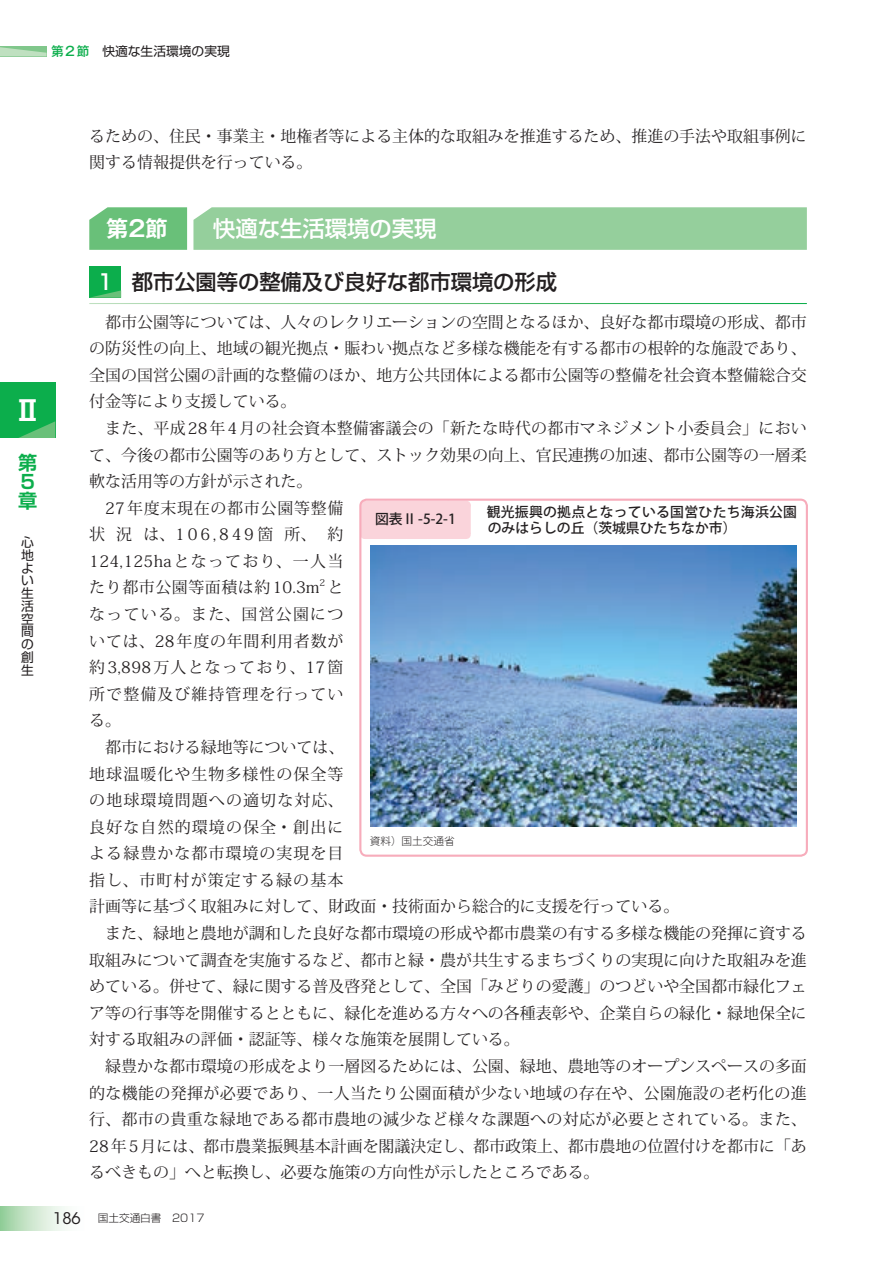
<style>
.page{position:relative;width:893px;height:1263px;background:#fff}
.page>*{position:absolute;margin:0;border:0;box-sizing:border-box;transform-origin:0 0}
.t1{font:700 27.6px "Shin Go Pro De";color:#fff}
.t2{font:500 22.35px "Shin Go Pro";color:#fff}
.t3{font:700 22.35px "Gothic MB101 Pro De";color:#fff}
.t4{font:500 21.3px "Shin Go Pro";color:#231f20}
.t5{font:700 19.2px/19.2px "Shin Go Pro De";color:#0cae4c}
.t6{font:15.9px/26.5px "Koz Min Pro";color:#231f20;text-align:justify}
.t7{font:15.9px "Koz Min Pro";letter-spacing:.025em;color:#231f20}
.t8{font:15.9px "Koz Min Pro";letter-spacing:.07em;color:#231f20}
.t9{font:15.9px "Koz Min Pro";letter-spacing:.02em;color:#231f20}
.t10{font:15.9px "Koz Min Pro";letter-spacing:.065em;color:#231f20}
.t11{font:15.9px "Koz Min Pro";letter-spacing:.08em;color:#231f20}
.t12{font:15.9px "Koz Min Pro";letter-spacing:.035em;color:#231f20}
.t13{font:15.9px "Koz Min Pro";letter-spacing:.045em;color:#231f20}
.t14{font:500 13.8px/15.9px "Koz Go Pro";letter-spacing:.02em;color:#231f20}
.t15{font:12.75px/12.8px "Shin Go Pro";color:#231f20;text-align:justify}
.t16{font:300 10.65px "Shin Go Pro";color:#231f20}
.t17{font:300 10.65px "Koz Go Pro";color:#231f20}
.t18{font:9.3px "Koz Min Pro";color:#231f20}
.s1{font-family:"Gothic MB101 Pro";font-weight:500;color:#0cae4c}
.s2{color:#fff}
.s3{font-family:"ITC Avant Garde Std";font-weight:400;font-size:15.9px}
</style>
<div class="page">
<div style="left:193px;top:207px;width:614px;height:43px;background:#95cf9c"></div>
<svg style="left:89px;top:207px;width:98px;height:43px;background:#6fc27e"></svg>
<div style="left:89px;top:266px;width:32px;height:32px;background:#0cae4c"></div>
<svg style="left:90px;top:290px;width:31px;height:8px"></svg>
<svg style="left:364px;top:502px;width:102px;height:2px"></svg>
<div style="left:360px;top:504px;width:111px;height:30px;background:#fad4db"></div>
<svg style="left:364px;top:534px;width:102px;height:5px"></svg>
<img style="left:371px;top:545px;width:425px;height:282px">
<div style="left:359px;top:499px;width:449px;height:358px;border:2px solid #f7acbb;border-radius:6px"></div>
<svg style="left:0;top:46px;width:47px;height:10px"></svg>
<svg style="left:0;top:1206px;width:65px;height:24px;background:#cae6cc"></svg>
<div style="left:0;top:383px;width:55px;height:55px;background:#0cae4c"></div>
<svg style="left:19px;top:421px;width:36px;height:17px"></svg>
<p class="t15" style="left:51px;top:43px;width:180px"><span class="s1">第2節　</span>快適な生活環境の実現</p>
<p class="t6" style="left:89px;top:122px;width:719px">るための、住民・事業主・地権者等による主体的な取組みを推進するため、推進の手法や取組事例に関する情報提供を行っている。</p>
<h1 class="t1" style="left:14px;top:388px;width:29px">Ⅱ</h1>
<p class="t5" style="left:18px;top:451px;width:20px">第第第</p>
<p class="t15" style="left:21px;top:534px;width:14px">心地よい生活空間の創生</p>
<h2 class="t3" style="left:106px;top:210px;width:63px">第2節</h2>
<h2 class="t2" style="left:213px;top:210px;width:225px">快適な生活環境の実現</h2>
<h3 class="t4" style="left:97px;top:264px;width:461px"><span class="s2">1</span> 都市公園等の整備及び良好な都市環境の形成</h3>
<p class="t6" style="left:89px;top:308px;width:719px;text-indent:16px">都市公園等については、人々のレクリエーションの空間となるほか、良好な都市環境の形成、都市の防災性の向上、地域の観光拠点・賑わい拠点など多様な機能を有する都市の根幹的な施設であり、全国の国営公園の計画的な整備のほか、地方公共団体による都市公園等の整備を社会資本整備総合交付金等により支援している。</p>
<p class="t9" style="left:105px;top:417px;width:703px">また、平成28年4月の社会資本整備審議会の「新たな時代の都市マネジメント小委員会」におい</p>
<p class="t6" style="left:89px;top:441px;width:719px">て、今後の都市公園等のあり方として、ストック効果の向上、官民連携の加速、都市公園等の一層柔</p>
<p class="t6" style="left:89px;top:467px;width:225px">軟な活用等の方針が示された。</p>
<p class="t13" style="left:105px;top:497px;width:240px">27年度末現在の都市公園等整備</p>
<p class="t6" style="left:89px;top:521px;width:256px">状 況 は、106,849箇 所、 約</p>
<p class="t11" style="left:89px;top:550px;width:256px">124,125haとなっており、一人当</p>
<p class="t12" style="left:89px;top:576px;width:232px">たり都市公園等面積は約10.3m</p>
<p class="t18" style="left:320px;top:576px;width:7px">2</p>
<p class="t14" style="left:375px;top:511px;width:82px">図表Ⅱ -5-2-1</p>
<p class="t14" style="left:487px;top:505px;width:312px">観光振興の拠点となっている国営ひたち海浜公園のみはらしの丘（茨城県ひたちなか市）</p>
<p class="t6" style="left:89px;top:574px;width:256px;text-indent:238px">となっている。また、国営公園については、28年度の年間利用者数が約3,898万人となっており、17箇所で整備及び維持管理を行っている。</p>
<p class="t6" style="left:105px;top:733px;width:241px">都市における緑地等については、</p>
<p class="t10" style="left:89px;top:762px;width:256px">地球温暖化や生物多様性の保全等</p>
<p class="t8" style="left:89px;top:789px;width:256px">の地球環境問題への適切な対応、</p>
<p class="t8" style="left:89px;top:815px;width:256px">良好な自然的環境の保全・創出に</p>
<p class="t10" style="left:89px;top:842px;width:256px">よる緑豊かな都市環境の実現を目</p>
<p class="t8" style="left:89px;top:869px;width:256px">指し、市町村が策定する緑の基本</p>
<p class="t6" style="left:89px;top:893px;width:591px">計画等に基づく取組みに対して、財政面・技術面から総合的に支援を行っている。</p>
<p class="t6" style="left:105px;top:919px;width:703px">また、緑地と農地が調和した良好な都市環境の形成や都市農業の有する多様な機能の発揮に資する</p>
<p class="t6" style="left:89px;top:946px;width:719px">取組みについて調査を実施するなど、都市と緑・農が共生するまちづくりの実現に向けた取組みを進</p>
<p class="t6" style="left:89px;top:972px;width:719px">めている。併せて、緑に関する普及啓発として、全国「みどりの愛護」のつどいや全国都市緑化フェ</p>
<p class="t6" style="left:89px;top:999px;width:719px">ア等の行事等を開催するとともに、緑化を進める方々への各種表彰や、企業自らの緑化・緑地保全に</p>
<p class="t6" style="left:89px;top:1026px;width:432px">対する取組みの評価・認証等、様々な施策を展開している。</p>
<p class="t6" style="left:105px;top:1052px;width:703px">緑豊かな都市環境の形成をより一層図るためには、公園、緑地、農地等のオープンスペースの多面</p>
<p class="t7" style="left:89px;top:1081px;width:719px">的な機能の発揮が必要であり、一人当たり公園面積が少ない地域の存在や、公園施設の老朽化の進</p>
<p class="t7" style="left:89px;top:1108px;width:719px">行、都市の貴重な緑地である都市農地の減少など様々な課題への対応が必要とされている。また、</p>
<p class="t6" style="left:89px;top:1132px;width:719px">28年 5月には、都市農業振興基本計画を閣議決定し、都市政策上、都市農地の位置付けを都市に「あ</p>
<p class="t6" style="left:89px;top:1158px;width:512px">るべきもの」へと転換し、必要な施策の方向性が示したところである。</p>
<p class="t17" style="left:370px;top:834px;width:87px">資料）国土交通省</p>
<p class="t16" style="left:53px;top:1209px;width:153px"><span class="s3">186</span> 国土交通白書　2017</p>
</div>
